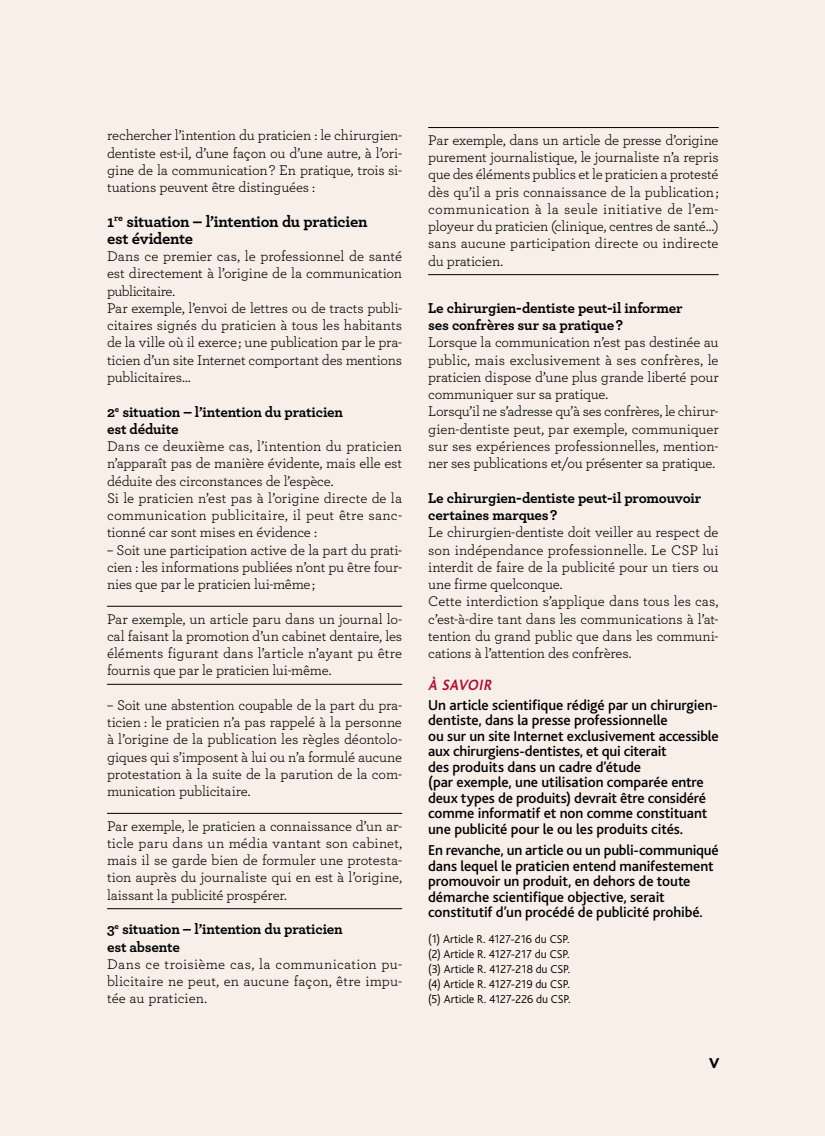
<style>
.page{position:relative;width:825px;height:1136px;background:#fff}
.page>*{position:absolute;margin:0;border:0;box-sizing:border-box;transform-origin:0 0}
.t1{font:700 16.5px/17.2px "Archer";letter-spacing:-.02em;color:#000}
.t2{font:italic 700 15.6px "Bliss";color:#b10b2d;scale:.89 1}
.t3{font:500 15px/15.5px "Bliss";letter-spacing:-.005em;color:#000}
.t4{font:700 15px/17.2px "Archer";letter-spacing:-.015em;color:#000}
.t5{font:800 15px "Bliss";color:#000}
.t6{font:14.7px/17.2px "Archer";letter-spacing:-.01em;color:#000;text-align:justify}
.t7{font:300 12px/15px "Bliss";letter-spacing:-.015em;color:#000;text-align:justify}
</style>
<div class="page">
<div style="left:0;top:0;width:825px;height:1135px;background:#f7efe8"></div>
<hr style="left:107px;top:605px;width:295px;height:1px;background:#000">
<hr style="left:107px;top:684px;width:295px;height:1px;background:#000">
<hr style="left:107px;top:812px;width:295px;height:1px;background:#000">
<hr style="left:107px;top:908px;width:295px;height:1px;background:#000">
<hr style="left:428px;top:127px;width:291px;height:1px;background:#000">
<hr style="left:428px;top:274px;width:291px;height:1px;background:#000">
<p class="t6" style="left:107px;top:126px;width:297px">rechercher l’intention du praticien : le chirurgien&shy;dentiste est-il, d’une façon ou d’une autre, à l’ori&shy;gine de la communication ? En pratique, trois si&shy;tuations peuvent être distinguées :</p>
<p class="t1" style="left:107px;top:211px;width:262px">1<sup>re</sup> situation – l’intention du praticien est évidente</p>
<p class="t6" style="left:107px;top:247px;width:297px;text-align:left">Dans ce premier cas, le professionnel de santé est directement à l’origine de la communication publicitaire.<br>Par exemple, l’envoi de lettres ou de tracts publi&shy;citaires signés du praticien à tous les habitants de la ville où il exerce ; une publication par le pra&shy;ticien d’un site Internet comportant des mentions publicitaires…</p>
<p class="t4" style="left:107px;top:402px;width:238px">2<sup>e</sup> situation – l’intention du praticien est déduite</p>
<p class="t6" style="left:107px;top:437px;width:297px;text-align:left">Dans ce deuxième cas, l’intention du praticien n’apparaît pas de manière évidente, mais elle est déduite des circonstances de l’espèce.<br>Si le praticien n’est pas à l’origine directe de la communication publicitaire, il peut être sanc&shy;tionné car sont mises en évidence :</p>
<p class="t6" style="left:107px;top:540px;width:297px">– Soit une participation active de la part du prati&shy;cien : les informations publiées n’ont pu être four&shy;nies que par le praticien lui-même ;</p>
<p class="t6" style="left:107px;top:609px;width:297px">Par exemple, un article paru dans un journal lo&shy;cal faisant la promotion d’un cabinet dentaire, les éléments figurant dans l’article n’ayant pu être fournis que par le praticien lui-même.</p>
<p class="t6" style="left:107px;top:695px;width:297px">– Soit une abstention coupable de la part du pra&shy;ticien : le praticien n’a pas rappelé à la personne à l’origine de la publication les règles déontolo&shy;giques qui s’imposent à lui ou n’a formulé aucune protestation à la suite de la parution de la com&shy;munication publicitaire.</p>
<p class="t6" style="left:107px;top:816px;width:297px">Par exemple, le praticien a connaissance d’un ar&shy;ticle paru dans un média vantant son cabinet, mais il se garde bien de formuler une protesta&shy;tion auprès du journaliste qui en est à l’origine, laissant la publicité prospérer.</p>
<p class="t4" style="left:107px;top:919px;width:237px">3<sup>e</sup> situation – l’intention du praticien est absente</p>
<p class="t6" style="left:107px;top:954px;width:297px">Dans ce troisième cas, la communication pu&shy;blicitaire ne peut, en aucune façon, être impu&shy;tée au praticien.</p>
<p class="t6" style="left:428px;top:131px;width:292px">Par exemple, dans un article de presse d’origine purement journalistique, le journaliste n’a repris que des éléments publics et le praticien a protesté dès qu’il a pris connaissance de la publication ; communication à la seule initiative de l’em&shy;ployeur du praticien (clinique, centres de santé…) sans aucune participation directe ou indirecte du praticien.</p>
<p class="t4" style="left:428px;top:298px;width:256px">Le chirurgien-dentiste peut-il informer ses confrères sur sa pratique ?</p>
<p class="t6" style="left:428px;top:333px;width:292px;text-align:left">Lorsque la communication n’est pas destinée au public, mais exclusivement à ses confrères, le praticien dispose d’une plus grande liberté pour communiquer sur sa pratique.<br>Lorsqu’il ne s’adresse qu’à ses confrères, le chirur&shy;gien-dentiste peut, par exemple, communiquer sur ses expériences professionnelles, mention&shy;ner ses publications et/ou présenter sa pratique.</p>
<p class="t4" style="left:428px;top:488px;width:275px">Le chirurgien-dentiste peut-il promouvoir certaines marques ?</p>
<p class="t6" style="left:428px;top:523px;width:292px;text-align:left">Le chirurgien-dentiste doit veiller au respect de son indépendance professionnelle. Le CSP lui interdit de faire de la publicité pour un tiers ou une firme quelconque.<br>Cette interdiction s’applique dans tous les cas, c’est-à-dire tant dans les communications à l’at&shy;tention du grand public que dans les communi&shy;cations à l’attention des confrères.</p>
<p class="t2" style="left:428px;top:677px;width:76px">À SAVOIR</p>
<p class="t3" style="left:428px;top:697px;width:292px">Un article scientifique rédigé par un chirurgien&shy;dentiste, dans la presse professionnelle<br>ou sur un site Internet exclusivement accessible aux chirurgiens-dentistes, et qui citerait<br>des produits dans un cadre d’étude<br>(par exemple, une utilisation comparée entre deux types de produits) devrait être considéré comme informatif et non comme constituant une publicité pour le ou les produits cités.</p>
<p class="t3" style="left:428px;top:843px;width:292px">En revanche, un article ou un publi-communiqué dans lequel le praticien entend manifestement promouvoir un produit, en dehors de toute démarche scientifique objective, serait constitutif d’un procédé de publicité prohibé.</p>
<p class="t7" style="left:428px;top:932px;width:144px">(1) Article R. 4127-216 du CSP. (2) Article R. 4127-217 du CSP. (3) Article R. 4127-218 du CSP. (4) Article R. 4127-219 du CSP. (5) Article R. 4127-226 du CSP.</p>
<p class="t5" style="left:709px;top:1055px;width:12px">V</p>
</div>
